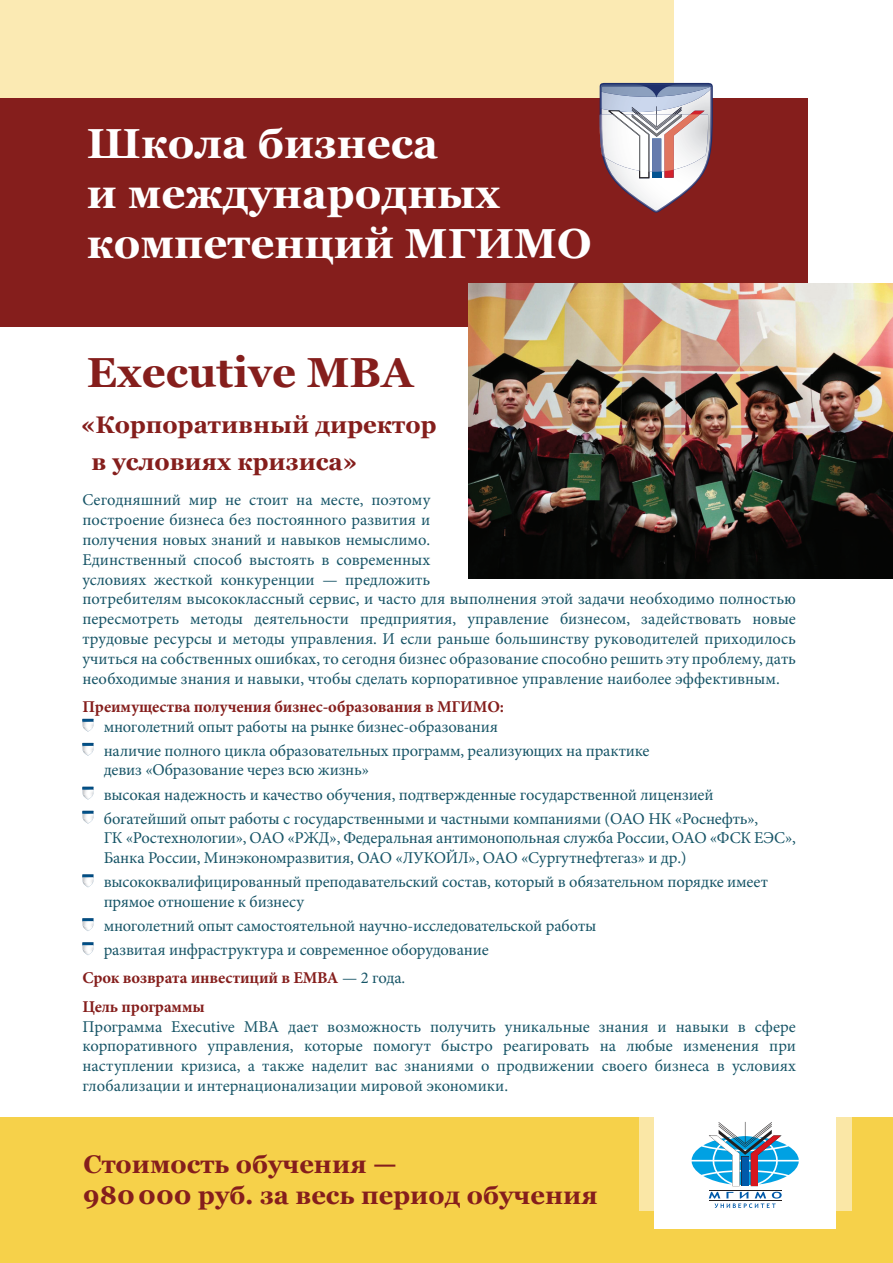
<style>
.page{position:relative;width:893px;height:1263px;background:#fff}
.page>*{position:absolute;margin:0;border:0;box-sizing:border-box;transform-origin:0 0}
.t1{font:700 42px/50.4px "Georgia";color:#fff}
.t2{font:700 42px "Georgia";color:#851e1c}
.t3{font:700 25.5px/30.6px "Georgia";color:#851e1c}
.t4{font:700 24px/37.5px "Georgia";color:#851e1c}
.t5{font:16.5px/19.8px "Minion Pro";letter-spacing:-.005em;color:#165466}
.t6{font:700 16.5px/28.3px "Minion Pro";letter-spacing:-.01em;color:#851e1c}
.s1{font-weight:400;color:#165466}
</style>
<div class="page">
<div style="left:0;top:0;width:674px;height:270px;background:#fbeab3"></div>
<div style="left:0;top:98px;width:808px;height:229px;background:#851e1c"></div>
<div style="left:0;top:1117px;width:893px;height:146px;background:#f6d14a"></div>
<svg style="left:82px;top:719px;width:12px;height:13px"></svg>
<svg style="left:82px;top:743px;width:12px;height:13px"></svg>
<svg style="left:82px;top:787px;width:12px;height:12px"></svg>
<svg style="left:82px;top:811px;width:12px;height:13px"></svg>
<svg style="left:82px;top:874px;width:12px;height:13px"></svg>
<svg style="left:82px;top:918px;width:12px;height:13px"></svg>
<svg style="left:82px;top:942px;width:12px;height:13px"></svg>
<img style="left:468px;top:284px;width:425px;height:295px">
<div style="left:655px;top:1090px;width:181px;height:139px;background:#fff"></div>
<div style="left:836px;top:1117px;width:15px;height:93px;background:#fae7a6"></div>
<div style="left:639px;top:1117px;width:16px;height:93px;background:#fae7a6"></div>
<hr style="left:709px;top:1190px;width:73px;height:1px;background:#231f20">
<svg style="left:709px;top:1192px;width:73px;height:16px"></svg>
<svg style="left:692px;top:1122px;width:107px;height:64px"></svg>
<svg style="left:600px;top:83px;width:113px;height:130px"></svg>
<h1 class="t1" style="left:87px;top:118px;width:506px">Школа бизнеса<br>и международных компетенций МГИМО</h1>
<h1 class="t2" style="left:87px;top:348px;width:328px">Executive МВА</h1>
<h3 class="t4" style="left:92px;top:405px;width:346px;text-indent:-11px">«Корпоративный директор в условиях кризиса»</h3>
<p class="t5" style="left:82px;top:491px;width:715px">Сегодняшний мир не стоит на месте, поэтому<br>построение бизнеса без постоянного развития и<br>получения новых знаний и навыков немыслимо.<br>Единственный способ выстоять в современных<br>условиях жесткой конкуренции — предложить<br>потребителям высококлассный сервис, и часто для выполнения этой задачи необходимо полностью пересмотреть методы деятельности предприятия, управление бизнесом, задействовать новые трудовые ресурсы и методы управления. И если раньше большинству руководителей приходилось учиться на собственных ошибках, то сегодня бизнес образование способно решить эту проблему, дать необходимые знания и навыки, чтобы сделать корпоративное управление наиболее эффективным.</p>
<p class="t6" style="left:82px;top:694px;width:423px">Преимущества получения бизнес-образования в МГИМО:</p>
<p class="t5" style="left:104px;top:716px;width:547px;line-height:24px">многолетний опыт работы на рынке бизнес-образования<br>наличие полного цикла образовательных программ, реализующих на практике</p>
<p class="t5" style="left:104px;top:759px;width:656px;line-height:24px">девиз «Образование через всю жизнь»<br>высокая надежность и качество обучения, подтвержденные государственной лицензией богатейший опыт работы с государственными и частными компаниями (ОАО НК «Роснефть»,</p>
<p class="t5" style="left:104px;top:829px;width:694px">ГК «Ростехнологии», ОАО «РЖД», Федеральная антимонопольная служба России, ОАО «ФСК ЕЭС»,<br>Банка России, Минэкономразвития, ОАО «ЛУКОЙЛ», ОАО «Сургутнефтегаз» и др.)</p>
<p class="t5" style="left:104px;top:873px;width:666px">высококвалифицированный преподавательский состав, который в обязательном порядке имеет прямое отношение к бизнесу</p>
<p class="t5" style="left:104px;top:915px;width:494px;line-height:24px">многолетний опыт самостоятельной научно-исследовательской работы развитая инфраструктура и современное оборудование</p>
<p class="t6" style="left:82px;top:965px;width:324px">Срок возврата инвестиций в EMBA <span class="s1">— 2 года.<br></span>Цель программы</p>
<p class="t5" style="left:82px;top:1018px;width:715px;text-align:justify">Программа Executive МВА дает возможность получить уникальные знания и навыки в сфере корпоративного управления, которые помогут быстро реагировать на любые изменения при наступлении кризиса, а также наделит вас знаниями о продвижении своего бизнеса в условиях глобализации и интернационализации мировой экономики.</p>
<h2 class="t3" style="left:83px;top:1149px;width:516px">Стоимость обучения —<br>980 000 руб. за весь период обучения</h2>
</div>
